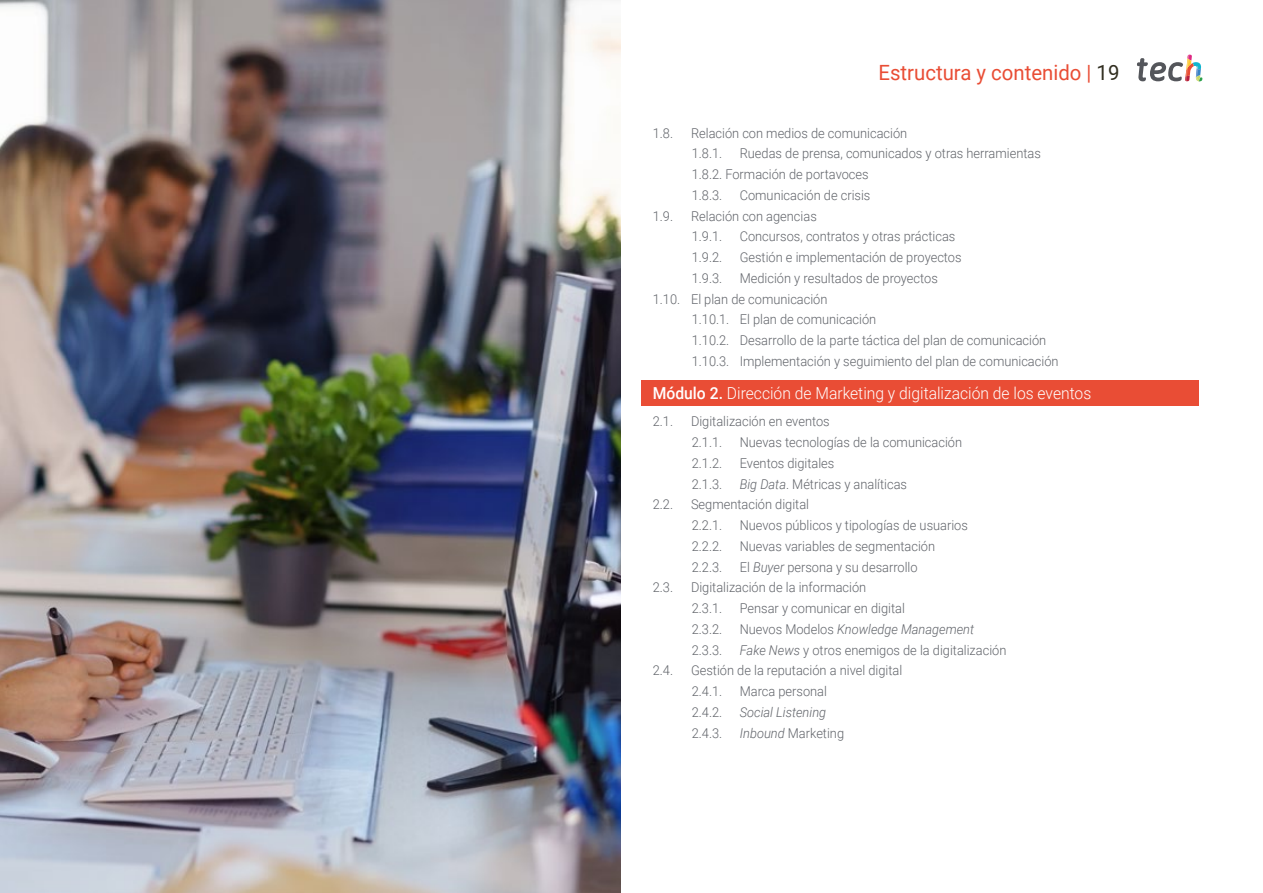
<style>
.page{position:relative;width:1263px;height:893px;background:#fff}
.page>*{position:absolute;margin:0;border:0;box-sizing:border-box;transform-origin:0 0}
.t1{font:21px "Roboto";color:#e94d35}
.t2{font:300 16.5px "Roboto";color:#fff;scale:.95 1}
.t3{font:300 13.5px/20.7px "Roboto";color:#61646a;scale:.95 1}
.t4{font:italic 300 13.5px "Roboto";color:#61646a;scale:.95 1}
.s1{color:#312e20}
.s2{font-weight:500}
.s3{font-style:italic}
.s4{font-style:normal}
</style>
<div class="page">
<svg style="left:1137px;top:55px;width:65px;height:27px"></svg>
<div style="left:642px;top:380px;width:557px;height:25px;background:#e94d35"></div>
<img style="left:0;top:0;width:621px;height:893px">
<h1 class="t1" style="left:878px;top:57px;width:242px">Estructura y contenido | <span class="s1">19</span></h1>
<p class="t3" style="left:653px;top:122px;width:23px">1.8.</p>
<p class="t3" style="left:691px;top:122px;width:229px">Relación con medios de comunicación<br>1.8.1.</p>
<p class="t3" style="left:692px;top:143px;width:369px;text-indent:48px">Ruedas de prensa, comunicados y otras herramientas<br>1.8.2. Formación de portavoces<br>1.8.3.</p>
<p class="t3" style="left:740px;top:184px;width:139px">Comunicación de crisis</p>
<p class="t3" style="left:653px;top:205px;width:23px">1.9.</p>
<p class="t3" style="left:691px;top:205px;width:134px">Relación con agencias<br>1.9.1.</p>
<p class="t3" style="left:740px;top:226px;width:228px">Concursos, contratos y otras prácticas</p>
<p class="t3" style="left:692px;top:247px;width:34px">1.9.2.</p>
<p class="t3" style="left:740px;top:247px;width:235px">Gestión e implementación de proyectos</p>
<p class="t3" style="left:692px;top:267px;width:34px">1.9.3.</p>
<p class="t3" style="left:740px;top:267px;width:210px">Medición y resultados de proyectos</p>
<p class="t3" style="left:653px;top:288px;width:185px">1.10. El plan de comunicación</p>
<p class="t3" style="left:692px;top:309px;width:196px">1.10.1. El plan de comunicación</p>
<p class="t3" style="left:692px;top:330px;width:375px">1.10.2. Desarrollo de la parte táctica del plan de comunicación</p>
<p class="t3" style="left:692px;top:350px;width:388px">1.10.3. Implementación y seguimiento del plan de comunicación</p>
<p class="t2" style="left:653px;top:382px;width:463px"><span class="s2">Módulo 2.</span> Dirección de Marketing y digitalización de los eventos</p>
<p class="t3" style="left:653px;top:411px;width:23px">2.1.</p>
<p class="t3" style="left:691px;top:411px;width:147px">Digitalización en eventos<br>2.1.1.</p>
<p class="t3" style="left:740px;top:431px;width:236px">Nuevas tecnologías de la comunicación</p>
<p class="t3" style="left:692px;top:452px;width:34px">2.1.2.</p>
<p class="t3" style="left:740px;top:452px;width:101px">Eventos digitales</p>
<p class="t3" style="left:692px;top:473px;width:34px">2.1.3.</p>
<p class="t3" style="left:740px;top:473px;width:178px"><span class="s3">Big Data</span>. Métricas y analíticas</p>
<p class="t3" style="left:653px;top:494px;width:23px">2.2.</p>
<p class="t3" style="left:691px;top:494px;width:126px">Segmentación digital<br>2.2.1.</p>
<p class="t3" style="left:740px;top:514px;width:242px">Nuevos públicos y tipologías de usuarios</p>
<p class="t3" style="left:692px;top:535px;width:34px">2.2.2.</p>
<p class="t3" style="left:740px;top:535px;width:207px">Nuevas variables de segmentación</p>
<p class="t3" style="left:692px;top:556px;width:34px">2.2.3.</p>
<p class="t3" style="left:740px;top:556px;width:189px">El <span class="s3">Buyer</span> persona y su desarrollo</p>
<p class="t3" style="left:653px;top:577px;width:23px">2.3.</p>
<p class="t3" style="left:691px;top:577px;width:186px">Digitalización de la información<br>2.3.1.</p>
<p class="t3" style="left:740px;top:597px;width:175px">Pensar y comunicar en digital</p>
<p class="t3" style="left:692px;top:618px;width:34px">2.3.2.</p>
<p class="t4" style="left:740px;top:619px;width:248px"><span class="s4">Nuevos Modelos</span> Knowledge Management</p>
<p class="t3" style="left:692px;top:639px;width:34px">2.3.3.</p>
<p class="t3" style="left:740px;top:639px;width:282px"><span class="s3">Fake News</span> y otros enemigos de la digitalización</p>
<p class="t3" style="left:653px;top:660px;width:23px">2.4.</p>
<p class="t3" style="left:691px;top:660px;width:224px">Gestión de la reputación a nivel digital<br>2.4.1.</p>
<p class="t3" style="left:740px;top:680px;width:93px">Marca personal</p>
<p class="t3" style="left:692px;top:701px;width:34px">2.4.2.</p>
<p class="t4" style="left:740px;top:702px;width:92px">Social Listening</p>
<p class="t3" style="left:692px;top:722px;width:34px">2.4.3.</p>
<p class="t3" style="left:740px;top:722px;width:111px"><span class="s3">Inbound</span> Marketing</p>
</div>
